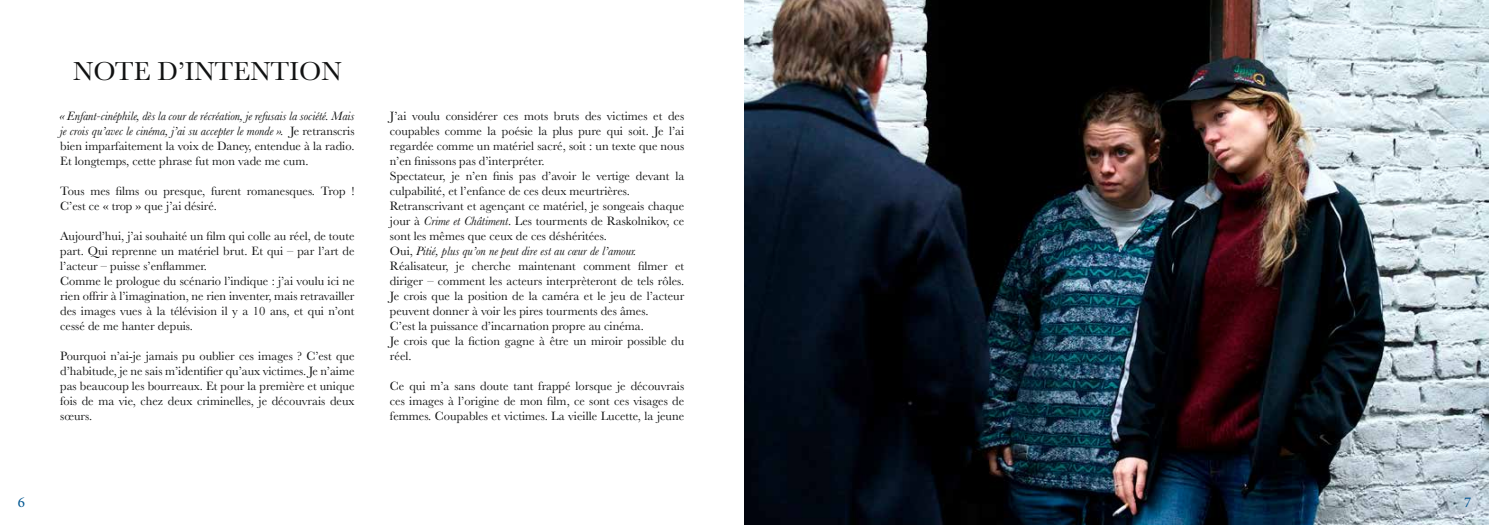
<style>
.page{position:relative;width:1489px;height:525px;background:#fff}
.page>*{position:absolute;margin:0;border:0;box-sizing:border-box;transform-origin:0 0}
.t1{font:27px "Baskerville";color:#111212}
.t2{font:15px "Minion Pro";color:#005691}
.t3{font:12.5px/15px "Baskerville";color:#111212}
.t4{font:italic 12.5px/15px "Baskerville";color:#111212;text-align:justify}
.s1{font-style:normal}
.s2{font-style:italic}
</style>
<div class="page">
<img style="left:744px;top:0;width:744px;height:524px">
<h1 class="t1" style="left:73px;top:54px;width:270px">NOTE D’INTENTION</h1>
<p class="t4" style="left:60px;top:108px;width:296px">« Enfant-cinéphile, dès la cour de récréation, je refusais la société. Mais je crois qu’avec le cinéma, j’ai su accepter le monde ». <span class="s1">Je retranscris bien imparfaitement la voix de Daney, entendue à la radio.<br>Et longtemps, cette phrase fut mon vade me cum.</span></p>
<p class="t3" style="left:60px;top:184px;width:296px">Tous mes films ou presque, furent romanesques. Trop !<br>C’est ce « trop » que j’ai désiré.</p>
<p class="t3" style="left:60px;top:229px;width:296px">Aujourd’hui, j’ai souhaité un film qui colle au réel, de toute part. Qui reprenne un matériel brut. Et qui – par l’art de l’acteur – puisse s’enflammer.<br>Comme le prologue du scénario l’indique : j’ai voulu ici ne rien offrir à l’imagination, ne rien inventer, mais retravailler des images vues à la télévision il y a 10 ans, et qui n’ont cessé de me hanter depuis.</p>
<p class="t3" style="left:60px;top:349px;width:296px;text-align:justify">Pourquoi n’ai-je jamais pu oublier ces images ? C’est que d’habitude, je ne sais m’identifier qu’aux victimes. Je n’aime pas beaucoup les bourreaux. Et pour la première et unique fois de ma vie, chez deux criminelles, je découvrais deux sœurs.</p>
<p class="t3" style="left:390px;top:109px;width:296px">J’ai voulu considérer ces mots bruts des victimes et des coupables comme la poésie la plus pure qui soit. Je l’ai regardée comme un matériel sacré, soit : un texte que nous n’en finissons pas d’interpréter.<br>Spectateur, je n’en finis pas d’avoir le vertige devant la culpabilité, et l’enfance de ces deux meurtrières.<br>Retranscrivant et agençant ce matériel, je songeais chaque jour à <span class="s2">Crime et Châtiment</span>. Les tourments de Raskolnikov, ce sont les mêmes que ceux de ces déshéritées.<br>Oui, <span class="s2">Pitié, plus qu’on ne peut dire est au cœur de l’amour.<br></span>Réalisateur, je cherche maintenant comment filmer et diriger – comment les acteurs interprèteront de tels rôles.<br>Je crois que la position de la caméra et le jeu de l’acteur peuvent donner à voir les pires tourments des âmes.<br>C’est la puissance d’incarnation propre au cinéma.<br>Je crois que la fiction gagne à être un miroir possible du réel.</p>
<p class="t3" style="left:390px;top:379px;width:296px;text-align:justify">Ce qui m’a sans doute tant frappé lorsque je découvrais ces images à l’origine de mon film, ce sont ces visages de femmes. Coupables et victimes. La vieille Lucette, la jeune</p>
<p class="t2" style="left:18px;top:492px;width:9px">6</p>
<p class="t2" style="left:1463px;top:492px;width:9px">7</p>
</div>
